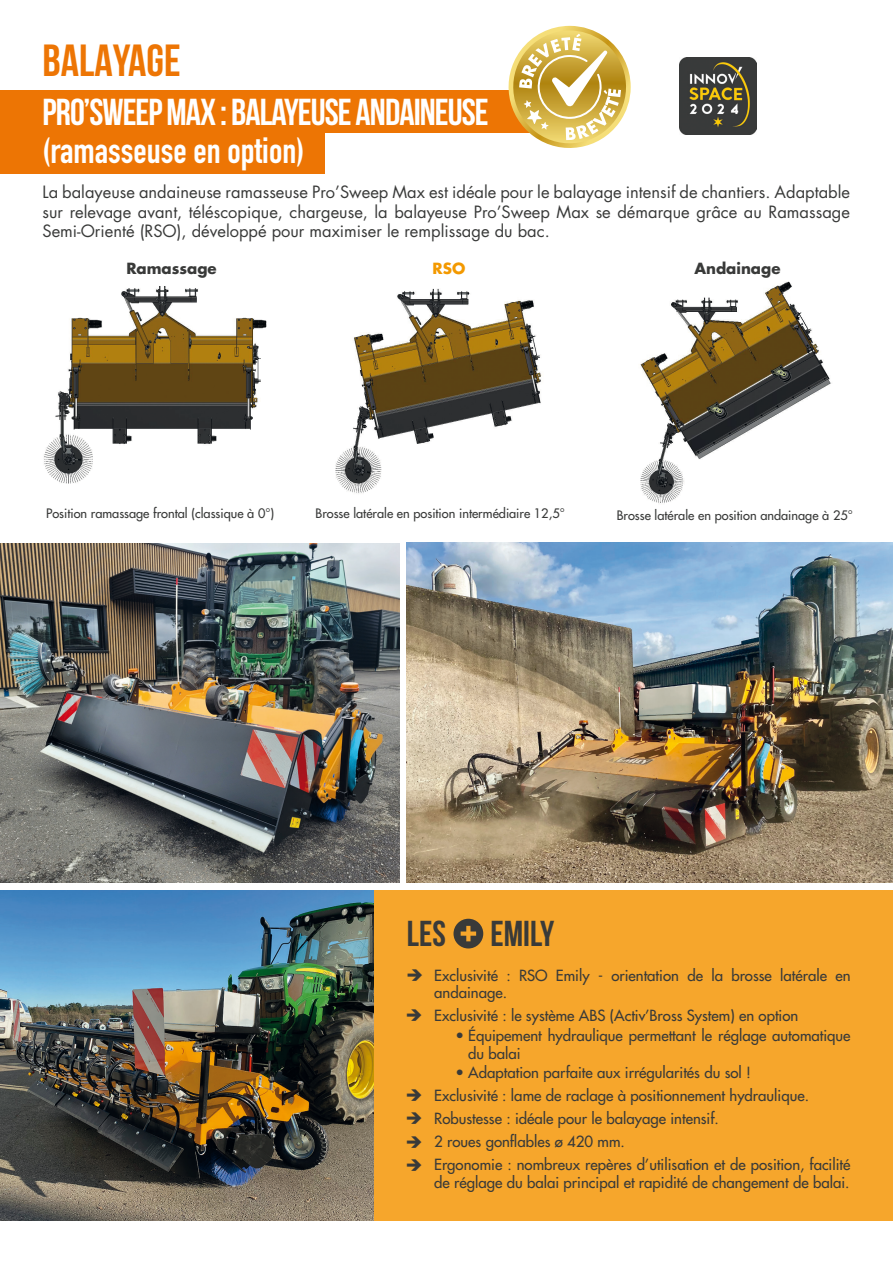
<style>
.page{position:relative;width:893px;height:1263px;background:#fff}
.page>*{position:absolute;margin:0;border:0;box-sizing:border-box;transform-origin:0 0}
.t1{font:700 45px "Bebas Neue";color:#ed7504}
.t2{font:700 37.5px "Bebas Neue";letter-spacing:-.025em;color:#fff}
.t3{font:700 36px "DIN Condensed";color:#fff}
.t4{font:700 36px "Bebas Neue";color:#393a39}
.t5{font:16.5px/19.8px "Futura Std";color:#393a39;text-align:justify}
.t6{font:500 15px/23.1px "Futura Std";color:#393a39}
.t7{font:700 15px "Futura Std";color:#393a39}
.t8{font:700 15px "Futura Std";color:#f39900}
.t9{font:500 12.75px "Futura Std";color:#393a39}
</style>
<div class="page">
<hr style="left:892px;top:711px;width:1px;height:361px;background:#393a39">
<div style="left:0;top:90px;width:546px;height:43px;background:#ed7504"></div>
<div style="left:0;top:131px;width:324px;height:43px;background:#ed7504"></div>
<div style="left:372px;top:890px;width:521px;height:330px;background:#f6a62c"></div>
<svg style="left:453px;top:919px;width:30px;height:29px"></svg>
<img style="left:679px;top:58px;width:77px;height:77px">
<img style="left:44px;top:286px;width:223px;height:198px">
<img style="left:335px;top:288px;width:207px;height:205px">
<img style="left:640px;top:281px;width:191px;height:222px">
<svg style="left:508px;top:26px;width:123px;height:122px"></svg>
<img style="left:0;top:890px;width:373px;height:330px">
<img style="left:0;top:543px;width:400px;height:340px">
<img style="left:407px;top:542px;width:486px;height:341px">
<h1 class="t1" style="left:43px;top:36px;width:140px">BALAYAGE</h1>
<h2 class="t2" style="left:43px;top:92px;width:448px">PRO’SWEEP MAX : BALAYEUSE ANDAINEUSE</h2>
<h3 class="t3" style="left:43px;top:126px;width:263px">(ramasseuse en option)</h3>
<p class="t5" style="left:43px;top:182px;width:809px">La balayeuse andaineuse ramasseuse Pro’Sweep Max est idéale pour le balayage intensif de chantiers. Adaptable sur relevage avant, téléscopique, chargeuse, la balayeuse Pro’Sweep Max se démarque grâce au Ramassage Semi-Orienté (RSO), développé pour maximiser le remplissage du bac.</p>
<p class="t7" style="left:126px;top:259px;width:92px">Ramassage</p>
<p class="t8" style="left:433px;top:259px;width:34px">RSO</p>
<p class="t7" style="left:694px;top:259px;width:88px">Andainage</p>
<p class="t9" style="left:46px;top:505px;width:230px">Position ramassage frontal (classique à 0°)</p>
<p class="t9" style="left:315px;top:505px;width:251px">Brosse latérale en position intermédiaire 12,5°</p>
<p class="t9" style="left:617px;top:507px;width:238px">Brosse latérale en position andainage à 25°</p>
<h3 class="t4" style="left:407px;top:913px;width:149px">LES EMILY</h3>
<p class="t6" style="left:434px;top:966px;width:418px;line-height:17.2px">Exclusivité : RSO Emily - orientation de la brosse latérale en andainage.</p>
<p class="t6" style="left:434px;top:1004px;width:366px">Exclusivité : le système ABS (Activ’Bross System) en option</p>
<p class="t6" style="left:468px;top:1027px;width:384px;line-height:17.2px;text-indent:-13px">• Équipement hydraulique permettant le réglage automatique du balai</p>
<p class="t6" style="left:434px;top:1061px;width:418px;text-indent:21px">• Adaptation parfaite aux irrégularités du sol !<br>Exclusivité : lame de raclage à positionnement hydraulique.<br>Robustesse : idéale pour le balayage intensif.<br>2 roues gonflables ø 420 mm.<br>Ergonomie : nombreux repères d’utilisation et de position, facilité</p>
<p class="t6" style="left:434px;top:1171px;width:417px">de réglage du balai principal et rapidité de changement de balai.</p>
</div>
